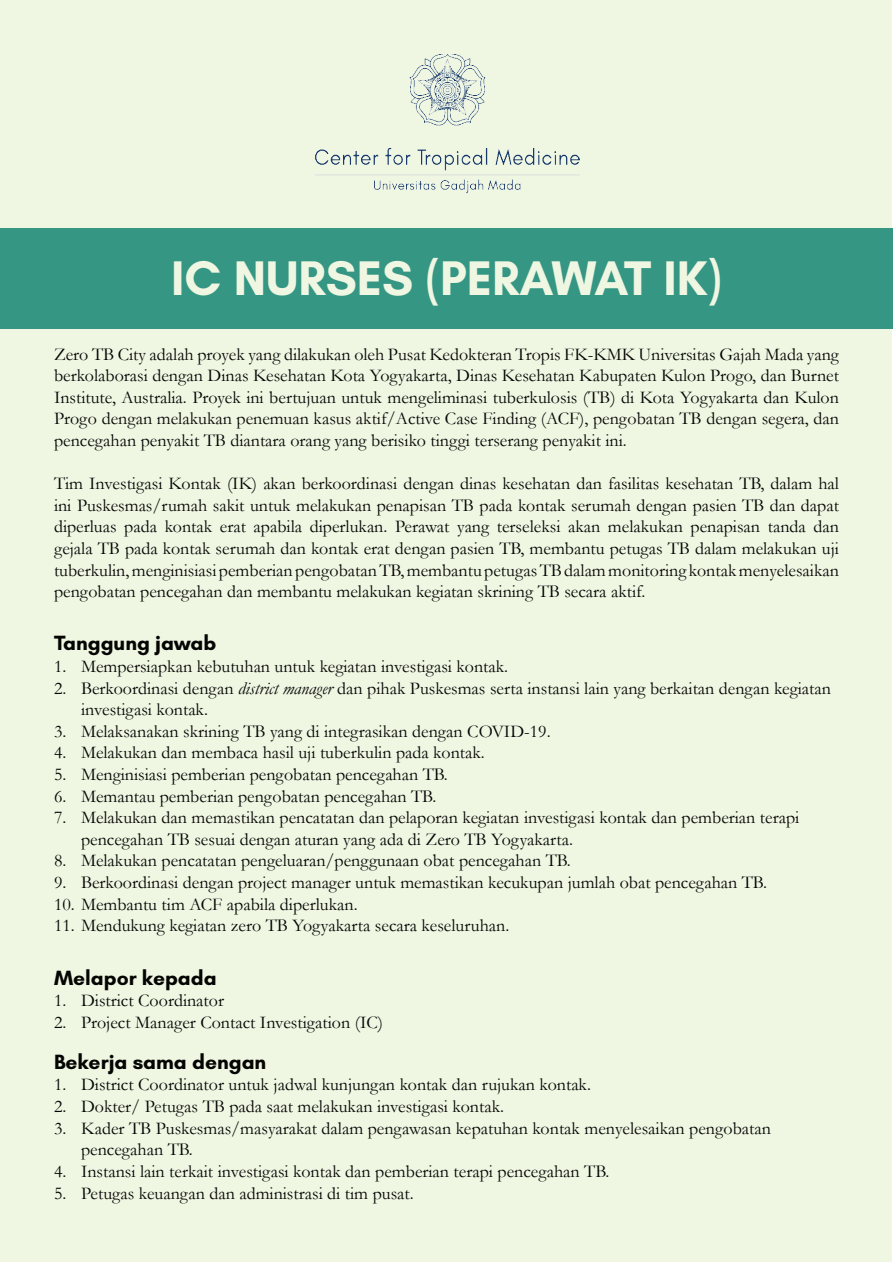
<style>
.page{position:relative;width:893px;height:1263px;background:#fff}
.page>*{position:absolute;margin:0;border:0;box-sizing:border-box;transform-origin:0 0}
.t1{font:700 49.5px "Glacial Indifference";color:#eff6e2}
.t2{font:700 21px "Glacial Indifference";color:#040503}
.t3{font:18px/21.6px "Garamond";color:#040503}
.s1{font-style:italic}
</style>
<div class="page">
<div style="left:1px;top:0;width:891px;height:1261px;background:#eff6e2"></div>
<img style="left:315px;top:54px;width:265px;height:140px">
<div style="left:1px;top:228px;width:892px;height:100px;background:#349683"></div>
<h1 class="t1" style="left:171px;top:247px;width:552px">IC NURSES (PERAWAT IK)</h1>
<p class="t3" style="left:54px;top:343px;width:786px;text-align:justify">Zero TB City adalah proyek yang dilakukan oleh Pusat Kedokteran Tropis FK-KMK Universitas Gajah Mada yang berkolaborasi dengan Dinas Kesehatan Kota Yogyakarta, Dinas Kesehatan Kabupaten Kulon Progo, dan Burnet Institute, Australia. Proyek ini bertujuan untuk mengeliminasi tuberkulosis (TB) di Kota Yogyakarta dan Kulon Progo dengan melakukan penemuan kasus aktif/Active Case Finding (ACF), pengobatan TB dengan segera, dan pencegahan penyakit TB diantara orang yang berisiko tinggi terserang penyakit ini.</p>
<p class="t3" style="left:54px;top:472px;width:786px;text-align:justify">Tim Investigasi Kontak (IK) akan berkoordinasi dengan dinas kesehatan dan fasilitas kesehatan TB, dalam hal ini Puskesmas/rumah sakit untuk melakukan penapisan TB pada kontak serumah dengan pasien TB dan dapat diperluas pada kontak erat apabila diperlukan. Perawat yang terseleksi akan melakukan penapisan tanda dan gejala TB pada kontak serumah dan kontak erat dengan pasien TB, membantu petugas TB dalam melakukan uji tuberkulin, menginisiasi pemberian pengobatan TB, membantu petugas TB dalam monitoring kontak menyelesaikan pengobatan pencegahan dan membantu melakukan kegiatan skrining TB secara aktif.</p>
<p class="t2" style="left:54px;top:630px;width:164px">Tanggung jawab</p>
<p class="t3" style="left:54px;top:655px;width:456px">1. Mempersiapkan kebutuhan untuk kegiatan investigasi kontak.</p>
<p class="t3" style="left:81px;top:677px;width:751px;text-indent:-27px">2. Berkoordinasi dengan <span class="s1">district manager</span> dan pihak Puskesmas serta instansi lain yang berkaitan dengan kegiatan investigasi kontak.</p>
<p class="t3" style="left:54px;top:720px;width:498px">3. Melaksanakan skrining TB yang di integrasikan dengan COVID-19.</p>
<p class="t3" style="left:54px;top:741px;width:432px">4. Melakukan dan membaca hasil uji tuberkulin pada kontak.</p>
<p class="t3" style="left:54px;top:763px;width:395px">5. Menginisiasi pemberian pengobatan pencegahan TB.</p>
<p class="t3" style="left:54px;top:785px;width:384px">6. Memantau pemberian pengobatan pencegahan TB.</p>
<p class="t3" style="left:81px;top:806px;width:720px;text-indent:-27px">7. Melakukan dan memastikan pencatatan dan pelaporan kegiatan investigasi kontak dan pemberian terapi pencegahan TB sesuai dengan aturan yang ada di Zero TB Yogyakarta.</p>
<p class="t3" style="left:54px;top:849px;width:518px">8. Melakukan pencatatan pengeluaran/penggunaan obat pencegahan TB.</p>
<p class="t3" style="left:54px;top:871px;width:714px">9. Berkoordinasi dengan project manager untuk memastikan kecukupan jumlah obat pencegahan TB.</p>
<p class="t3" style="left:54px;top:893px;width:305px">10. Membantu tim ACF apabila diperlukan.</p>
<p class="t3" style="left:54px;top:914px;width:457px">11. Mendukung kegiatan zero TB Yogyakarta secara keseluruhan.</p>
<p class="t2" style="left:54px;top:965px;width:164px">Melapor kepada</p>
<p class="t3" style="left:54px;top:989px;width:172px">1. District Coordinator</p>
<p class="t3" style="left:54px;top:1011px;width:331px">2. Project Manager Contact Investigation (IC)</p>
<p class="t2" style="left:54px;top:1049px;width:214px">Bekerja sama dengan</p>
<p class="t3" style="left:54px;top:1073px;width:538px">1. District Coordinator untuk jadwal kunjungan kontak dan rujukan kontak.</p>
<p class="t3" style="left:54px;top:1095px;width:452px">2. Dokter/ Petugas TB pada saat melakukan investigasi kontak.</p>
<p class="t3" style="left:81px;top:1117px;width:691px;text-indent:-27px">3. Kader TB Puskesmas/masyarakat dalam pengawasan kepatuhan kontak menyelesaikan pengobatan pencegahan TB.</p>
<p class="t3" style="left:54px;top:1160px;width:557px">4. Instansi lain terkait investigasi kontak dan pemberian terapi pencegahan TB.</p>
<p class="t3" style="left:54px;top:1181px;width:361px">5. Petugas keuangan dan administrasi di tim pusat.</p>
</div>
